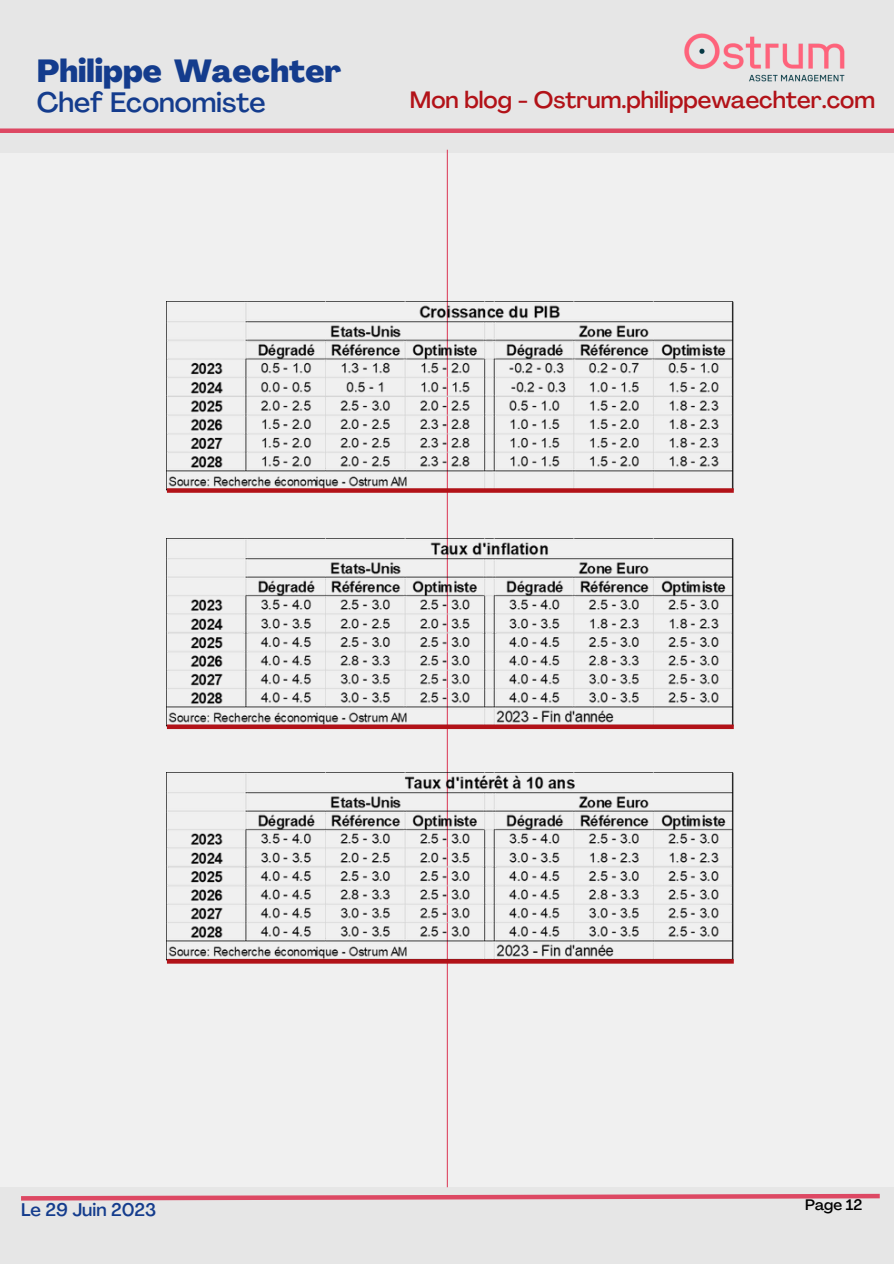
<style>
.page{position:relative;width:894px;height:1264px;background:#fff}
.page>*{position:absolute;margin:0;border:0;box-sizing:border-box;transform-origin:0 0}
.t1{font:800 31.5px "Agrandir";color:#143c8d}
.t2{font:500 27.75px "Agrandir";color:#143c8d}
.t3{font:500 23.4px "Agrandir";color:#b21218}
.t4{font:500 18px "Agrandir";color:#143c8d}
.t5{font:500 15px "Agrandir";color:#000}
</style>
<div class="page">
<div style="left:0;top:0;width:893px;height:1263px;background:#e6e6e6"></div>
<img style="left:684px;top:33px;width:161px;height:49px">
<div style="left:0;top:128px;width:893px;height:5px;background:#dd4863"></div>
<svg style="left:21px;top:1193px;width:859px;height:8px"></svg>
<div style="left:0;top:153px;width:893px;height:1033px;background:#f0f0f0"></div>
<hr style="left:446px;top:150px;width:2px;height:1037px;background:#dd4863">
<img style="left:167px;top:302px;width:566px;height:186px">
<img style="left:167px;top:538px;width:566px;height:186px">
<img style="left:167px;top:772px;width:566px;height:187px">
<div style="left:167px;top:724px;width:566px;height:5px;background:#b21218"></div>
<div style="left:167px;top:488px;width:566px;height:5px;background:#b21218"></div>
<svg style="left:167px;top:959px;width:566px;height:4px;background:#ac1218"></svg>
<p class="t1" style="left:37px;top:59px;width:306px">Philippe Waechter</p>
<p class="t2" style="left:37px;top:91px;width:230px">Chef Economiste</p>
<p class="t3" style="left:409px;top:90px;width:466px">Mon blog - Ostrum.philippewaechter.com</p>
<p class="t4" style="left:21px;top:1202px;width:137px">Le 29 Juin 2023</p>
<p class="t5" style="left:805px;top:1198px;width:59px">Page 12</p>
</div>
